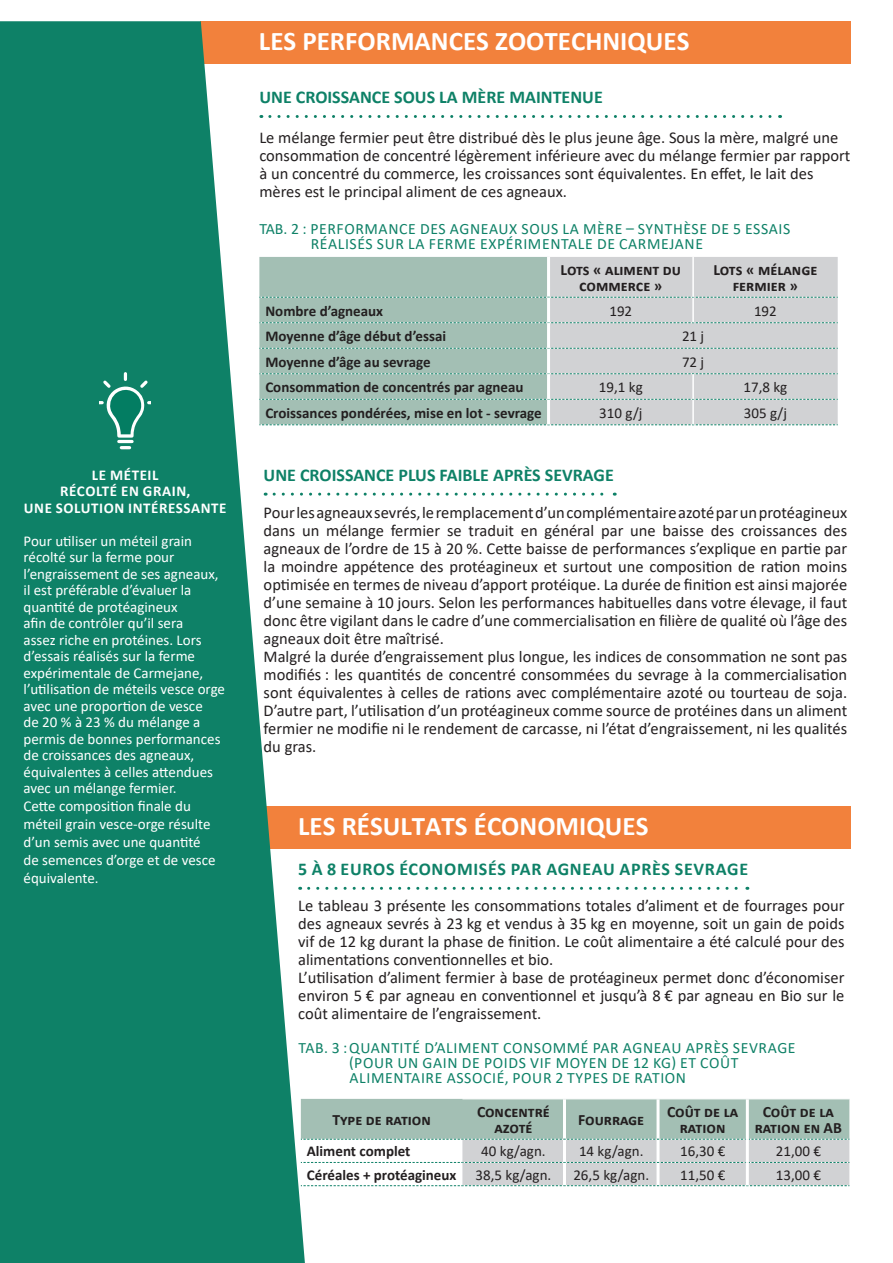
<style>
.page{position:relative;width:893px;height:1263px;background:#fff}
.page>*{position:absolute;margin:0;border:0;box-sizing:border-box;transform-origin:0 0}
.t1{font:700 27px "Calibri";color:#fff}
.t2{font:700 18px "Calibri";color:#0e8167}
.t3{font:700 18px "Calibri";letter-spacing:.04em;color:#0e8167}
.t4{font:16.5px/18px "Calibri";color:#231f20;text-align:justify}
.t5{font:15.75px/15px "Calibri";letter-spacing:.04em;color:#0e8167}
.t6{font:700 15.75px/16.5px "Calibri";color:#231f20;text-align:center}
.t7{font:15px/16.5px "Calibri";color:#fff}
.t8{font:700 15px "Calibri";color:#231f20}
.t9{font:15px "Calibri";color:#231f20}
.t10{font:700 15px "Calibri";letter-spacing:.04em;color:#fff}
</style>
<div class="page">
<div style="left:246px;top:806px;width:604px;height:42px;background:#f2813c"></div>
<div style="left:200px;top:21px;width:650px;height:43px;background:#f2813c"></div>
<svg style="left:0;top:21px;width:305px;height:1242px;fill:#0e8167"></svg>
<svg style="left:100px;top:372px;width:51px;height:77px;background:#31937d"></svg>
<svg style="left:270px;top:115px;width:511px;height:3px"></svg>
<svg style="left:274px;top:493px;width:341px;height:3px"></svg>
<svg style="left:309px;top:887px;width:439px;height:3px"></svg>
<svg style="left:301px;top:1099px;width:548px;height:87px"></svg>
<hr style="left:746px;top:1099px;width:3px;height:40px;background:#fff">
<hr style="left:746px;top:1139px;width:3px;height:23px;background:#fff">
<hr style="left:746px;top:1162px;width:3px;height:23px;background:#fff">
<div style="left:259px;top:257px;width:288px;height:167px;background:#a3bfb4"></div>
<div style="left:550px;top:257px;width:288px;height:167px;background:#d1d2d4"></div>
<svg style="left:259px;top:297px;width:579px;height:1px"></svg>
<svg style="left:259px;top:322px;width:579px;height:1px"></svg>
<svg style="left:259px;top:348px;width:579px;height:1px"></svg>
<svg style="left:259px;top:373px;width:579px;height:1px"></svg>
<svg style="left:259px;top:399px;width:579px;height:1px"></svg>
<svg style="left:259px;top:424px;width:579px;height:1px"></svg>
<hr style="left:692px;top:298px;width:2px;height:24px;background:#fff">
<hr style="left:692px;top:374px;width:2px;height:25px;background:#fff">
<hr style="left:692px;top:400px;width:2px;height:24px;background:#fff">
<hr style="left:692px;top:257px;width:2px;height:40px;background:#fff">
<p class="t10" style="left:92px;top:464px;width:68px">LE MÉTEIL</p>
<p class="t10" style="left:60px;top:481px;width:132px">RÉCOLTÉ EN GRAIN,</p>
<p class="t10" style="left:24px;top:497px;width:204px">UNE SOLUTION INTÉRESSANTE</p>
<p class="t7" style="left:24px;top:532px;width:203px">Pour utiliser un méteil grain récolté sur la ferme pour l’engraissement de ses agneaux, il est préférable d’évaluer la quantité de protéagineux<br>afin de contrôler qu’il sera<br>assez riche en protéines. Lors d’essais réalisés sur la ferme expérimentale de Carmejane, l’utilisation de méteils vesce orge avec une proportion de vesce<br>de 20 % à 23 % du mélange a permis de bonnes performances de croissances des agneaux, équivalentes à celles attendues avec un mélange fermier.</p>
<p class="t7" style="left:24px;top:797px;width:194px;line-height:18px">Cette composition finale du méteil grain vesce-orge résulte d’un semis avec une quantité de semences d’orge et de vesce équivalente.</p>
<p class="t1" style="left:259px;top:22px;width:432px">LES PERFORMANCES ZOOTECHNIQUES</p>
<p class="t2" style="left:259px;top:85px;width:345px">UNE CROISSANCE SOUS LA MÈRE MAINTENUE</p>
<p class="t4" style="left:259px;top:128px;width:593px;text-align:left">Le mélange fermier peut être distribué dès le plus jeune âge. Sous la mère, malgré une consommation de concentré légèrement inférieure avec du mélange fermier par rapport à un concentré du commerce, les croissances sont équivalentes. En effet, le lait des mères est le principal aliment de ces agneaux.</p>
<p class="t5" style="left:311px;top:221px;width:481px;text-indent:-51px">TAB. 2 : PERFORMANCE DES AGNEAUX SOUS LA MÈRE – SYNTHÈSE DE 5 ESSAIS<br>RÉALISÉS SUR LA FERME EXPÉRIMENTALE DE CARMEJANE</p>
<p class="t6" style="left:561px;top:261px;width:122px">Lots « aliment du commerce »</p>
<p class="t6" style="left:713px;top:261px;width:105px">Lots « mélange fermier »</p>
<p class="t8" style="left:265px;top:300px;width:119px">Nombre d’agneaux</p>
<p class="t9" style="left:609px;top:300px;width:24px">192</p>
<p class="t9" style="left:754px;top:300px;width:24px">192</p>
<p class="t8" style="left:265px;top:326px;width:182px">Moyenne d’âge début d’essai</p>
<p class="t9" style="left:682px;top:326px;width:24px">21 j</p>
<p class="t8" style="left:265px;top:351px;width:167px">Moyenne d’âge au sevrage</p>
<p class="t9" style="left:682px;top:351px;width:24px">72 j</p>
<p class="t8" style="left:265px;top:377px;width:260px">Consommation de concentrés par agneau</p>
<p class="t9" style="left:599px;top:377px;width:45px">19,1 kg</p>
<p class="t9" style="left:743px;top:377px;width:45px">17,8 kg</p>
<p class="t8" style="left:265px;top:402px;width:278px">Croissances pondérées, mise en lot - sevrage</p>
<p class="t9" style="left:599px;top:402px;width:45px">310 g/j</p>
<p class="t9" style="left:744px;top:402px;width:45px">305 g/j</p>
<p class="t2" style="left:264px;top:462px;width:352px">UNE CROISSANCE PLUS FAIBLE APRÈS SEVRAGE</p>
<p class="t4" style="left:264px;top:503px;width:585px">Pour les agneaux sevrés, le remplacement d’un complémentaire azoté par un protéagineux dans un mélange fermier se traduit en général par une baisse des croissances des agneaux de l’ordre de 15 à 20 %. Cette baisse de performances s’explique en partie par la moindre appétence des protéagineux et surtout une composition de ration moins optimisée en termes de niveau d’apport protéique. La durée de finition est ainsi majorée d’une semaine à 10 jours. Selon les performances habituelles dans votre élevage, il faut donc être vigilant dans le cadre d’une commercialisation en filière de qualité où l’âge des agneaux doit être maîtrisé.</p>
<p class="t4" style="left:264px;top:647px;width:585px">Malgré la durée d’engraissement plus longue, les indices de consommation ne sont pas modifiés : les quantités de concentré consommées du sevrage à la commercialisation sont équivalentes à celles de rations avec complémentaire azoté ou tourteau de soja.<br>D’autre part, l’utilisation d’un protéagineux comme source de protéines dans un aliment fermier ne modifie ni le rendement de carcasse, ni l’état d’engraissement, ni les qualités du gras.</p>
<p class="t1" style="left:298px;top:806px;width:352px">LES RÉSULTATS ÉCONOMIQUES</p>
<p class="t3" style="left:298px;top:856px;width:451px">5 À 8 EUROS ÉCONOMISÉS PAR AGNEAU APRÈS SEVRAGE</p>
<p class="t4" style="left:298px;top:896px;width:548px">Le tableau 3 présente les consommations totales d’aliment et de fourrages pour des agneaux sevrés à 23 kg et vendus à 35 kg en moyenne, soit un gain de poids vif de 12 kg durant la phase de finition. Le coût alimentaire a été calculé pour des alimentations conventionnelles et bio.</p>
<p class="t4" style="left:298px;top:968px;width:548px">L’utilisation d’aliment fermier à base de protéagineux permet donc d’économiser environ 5 € par agneau en conventionnel et jusqu’à 8 € par agneau en Bio sur le coût alimentaire de l’engraissement.</p>
<p class="t5" style="left:349px;top:1040px;width:448px;text-indent:-51px">TAB. 3 :QUANTITÉ D’ALIMENT CONSOMMÉ PAR AGNEAU APRÈS SEVRAGE (POUR UN GAIN DE POIDS VIF MOYEN DE 12 KG) ET COÛT<br>ALIMENTAIRE ASSOCIÉ, POUR 2 TYPES DE RATION</p>
<p class="t6" style="left:332px;top:1111px;width:100px">Type de ration</p>
<p class="t6" style="left:477px;top:1103px;width:74px">Concentré azoté</p>
<p class="t6" style="left:578px;top:1111px;width:68px">Fourrage</p>
<p class="t6" style="left:667px;top:1103px;width:73px">Coût de la ration</p>
<p class="t6" style="left:755px;top:1103px;width:89px">Coût de la ration en AB</p>
<p class="t8" style="left:307px;top:1141px;width:105px">Aliment complet</p>
<p class="t9" style="left:481px;top:1141px;width:66px">40 kg/agn.</p>
<p class="t9" style="left:579px;top:1141px;width:66px">14 kg/agn.</p>
<p class="t9" style="left:680px;top:1141px;width:47px">16,30 €</p>
<p class="t9" style="left:776px;top:1141px;width:47px">21,00 €</p>
<p class="t8" style="left:307px;top:1164px;width:151px">Céréales + protéagineux</p>
<p class="t9" style="left:476px;top:1164px;width:77px">38,5 kg/agn.</p>
<p class="t9" style="left:573px;top:1164px;width:77px">26,5 kg/agn.</p>
<p class="t9" style="left:680px;top:1164px;width:47px">11,50 €</p>
<p class="t9" style="left:776px;top:1164px;width:47px">13,00 €</p>
</div>
